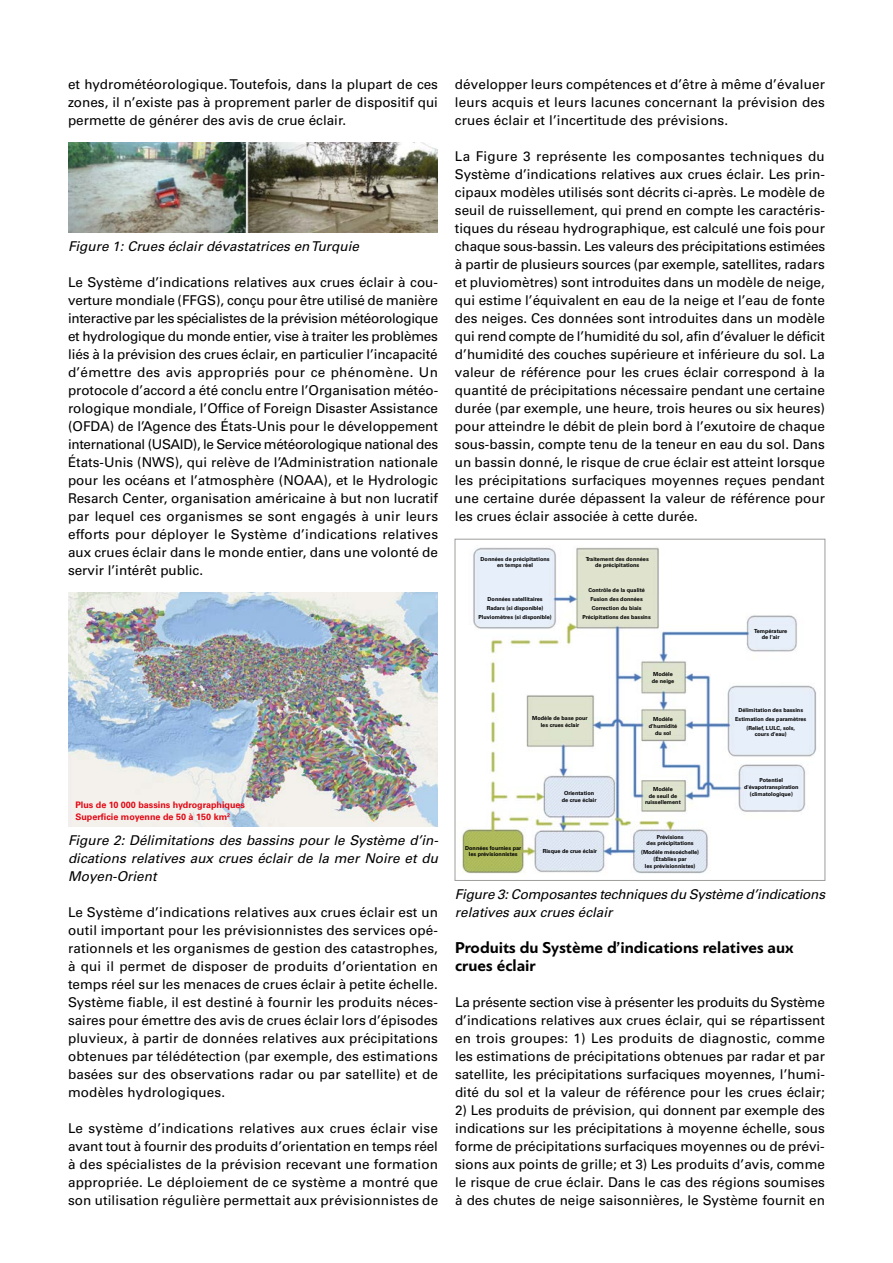
<style>
.page{position:relative;width:893px;height:1263px;background:#fff}
.page>*{position:absolute;margin:0;border:0;box-sizing:border-box;transform-origin:0 0}
.t1{font:700 16.5px/18px "PF Bague Sans Pro";color:#000}
.t2{font:13.5px/18px "Univers LTCYR 55 Roman";color:#000;text-align:justify}
.t3{font:italic 13.5px/18px "Univers LTCYR 55";color:#000;text-align:justify}
.t4{font:700 9px/12px "Univers LTCYR 65";color:#e30613}
.t5{font:700 5.55px/6.6px "Univers LTCYR 65";color:#000;text-align:center}
</style>
<div class="page">
<img style="left:68px;top:143px;width:370px;height:90px">
<img style="left:68px;top:593px;width:370px;height:234px">
<img style="left:458px;top:547px;width:359px;height:327px">
<div style="left:455px;top:539px;width:370px;height:342px;border:1px solid #9d9d9c"></div>
<p class="t2" style="left:68px;top:74px;width:371px">et hydrométéorologique. Toutefois, dans la plupart de ces zones, il n’existe pas à proprement parler de dispositif qui permette de générer des avis de crue éclair.</p>
<p class="t3" style="left:68px;top:236px;width:292px">Figure 1: Crues éclair dévastatrices en Turquie</p>
<p class="t2" style="left:68px;top:272px;width:372px">Le Système d’indications relatives aux crues éclair à cou&shy;verture mondiale (FFGS), conçu pour être utilisé de manière interactive par les spécialistes de la prévision météorologique et hydrologique du monde entier, vise à traiter les problèmes liés à la prévision des crues éclair, en particulier l’incapacité d’émettre des avis appropriés pour ce phénomène. Un protocole d’accord a été conclu entre l’Organisation météo&shy;rologique mondiale, l’Office of Foreign Disaster Assistance (OFDA) de l’Agence des États-Unis pour le développement international (USAID), le Service météorologique national des États-Unis (NWS), qui relève de l’Administration nationale pour les océans et l’atmosphère (NOAA), et le Hydrologic Resarch Center, organisation américaine à but non lucratif par lequel ces organismes se sont engagés à unir leurs efforts pour déployer le Système d’indications relatives aux crues éclair dans le monde entier, dans une volonté de servir l’intérêt public.</p>
<p class="t4" style="left:75px;top:798px;width:171px">Plus de 10 000 bassins hydrographiques<br>Superficie moyenne de 50 à 150 km<sup>2</sup></p>
<p class="t3" style="left:68px;top:830px;width:372px">Figure 2: Délimitations des bassins pour le Système d’in&shy;dications relatives aux crues éclair de la mer Noire et du Moyen-Orient</p>
<p class="t2" style="left:68px;top:902px;width:371px">Le Système d’indications relatives aux crues éclair est un outil important pour les prévisionnistes des services opé&shy;rationnels et les organismes de gestion des catastrophes, à qui il permet de disposer de produits d’orientation en temps réel sur les menaces de crues éclair à petite échelle.<br>Système fiable, il est destiné à fournir les produits néces&shy;saires pour émettre des avis de crues éclair lors d’épisodes pluvieux, à partir de données relatives aux précipitations obtenues par télédétection (par exemple, des estimations basées sur des observations radar ou par satellite) et de modèles hydrologiques.</p>
<p class="t2" style="left:68px;top:1118px;width:372px">Le système d’indications relatives aux crues éclair vise avant tout à fournir des produits d’orientation en temps réel à des spécialistes de la prévision recevant une formation appropriée. Le déploiement de ce système a montré que son utilisation régulière permettait aux prévisionnistes de</p>
<p class="t2" style="left:455px;top:74px;width:371px">développer leurs compétences et d’être à même d’évaluer leurs acquis et leurs lacunes concernant la prévision des crues éclair et l’incertitude des prévisions.</p>
<p class="t2" style="left:455px;top:146px;width:372px">La Figure 3 représente les composantes techniques du Système d’indications relatives aux crues éclair. Les prin&shy;cipaux modèles utilisés sont décrits ci-après. Le modèle de seuil de ruissellement, qui prend en compte les caractéris&shy;tiques du réseau hydrographique, est calculé une fois pour chaque sous-bassin. Les valeurs des précipitations estimées à partir de plusieurs sources (par exemple, satellites, radars et pluviomètres) sont introduites dans un modèle de neige, qui estime l’équivalent en eau de la neige et l’eau de fonte des neiges. Ces données sont introduites dans un modèle qui rend compte de l’humidité du sol, afin d’évaluer le déficit d’humidité des couches supérieure et inférieure du sol. La valeur de référence pour les crues éclair correspond à la quantité de précipitations nécessaire pendant une certaine durée (par exemple, une heure, trois heures ou six heures) pour atteindre le débit de plein bord à l’exutoire de chaque sous-bassin, compte tenu de la teneur en eau du sol. Dans un bassin donné, le risque de crue éclair est atteint lorsque les précipitations surfaciques moyennes reçues pendant une certaine durée dépassent la valeur de référence pour les crues éclair associée à cette durée.</p>
<p class="t5" style="left:481px;top:555px;width:70px">Données de précipitations en temps réel</p>
<p class="t5" style="left:586px;top:555px;width:65px">Traitement des données de précipitations</p>
<p class="t5" style="left:478px;top:594px;width:75px;line-height:8.9px">Données satellitaires<br>Radars (si disponible)<br>Pluviomètres (si disponible)</p>
<p class="t5" style="left:582px;top:585px;width:70px;line-height:8.9px">Contrôle de la qualité<br>Fusion des données<br>Correction du biais<br>Précipitations des bassins</p>
<p class="t5" style="left:754px;top:627px;width:35px">Température de l'air</p>
<p class="t5" style="left:652px;top:671px;width:24px;text-align:left">Modèle de neige</p>
<p class="t5" style="left:649px;top:716px;width:30px">Modèle d'humidité du sol</p>
<p class="t5" style="left:532px;top:715px;width:57px">Modèle de base pour les crues éclair</p>
<p class="t5" style="left:735px;top:705px;width:72px;line-height:8.9px">Délimitation des bassins<br>Estimation des paramètres (Relief, LULC, sols,</p>
<p class="t5" style="left:755px;top:731px;width:34px">cours d'eau)</p>
<p class="t5" style="left:562px;top:790px;width:36px">Orientation de crue éclair</p>
<p class="t5" style="left:645px;top:786px;width:37px">Modèle<br>de seuil de ruissellement</p>
<p class="t5" style="left:744px;top:777px;width:56px">Potentiel d'évapotranspiration (climatologique)</p>
<p class="t5" style="left:465px;top:844px;width:58px">Données fournies par les prévisionnistes</p>
<p class="t5" style="left:543px;top:847px;width:56px">Risque de crue éclair</p>
<p class="t5" style="left:647px;top:833px;width:49px">Prévisions<br>des précipitations</p>
<p class="t5" style="left:641px;top:849px;width:59px">(Modèle mésoéchelle) (Établies par<br>les prévisionnistes)</p>
<p class="t3" style="left:455px;top:884px;width:372px">Figure 3: Composantes techniques du Système d’indications relatives aux crues éclair</p>
<p class="t1" style="left:455px;top:939px;width:340px">Produits du Système d’indications relatives aux crues éclair</p>
<p class="t2" style="left:455px;top:992px;width:372px">La présente section vise à présenter les produits du Système d’indications relatives aux crues éclair, qui se répartissent en trois groupes: 1) Les produits de diagnostic, comme les estimations de précipitations obtenues par radar et par satellite, les précipitations surfaciques moyennes, l’humi&shy;dité du sol et la valeur de référence pour les crues éclair;</p>
<p class="t2" style="left:455px;top:1100px;width:371px">2) Les produits de prévision, qui donnent par exemple des indications sur les précipitations à moyenne échelle, sous forme de précipitations surfaciques moyennes ou de prévi&shy;sions aux points de grille; et 3) Les produits d’avis, comme le risque de crue éclair. Dans le cas des régions soumises à des chutes de neige saisonnières, le Système fournit en</p>
</div>
